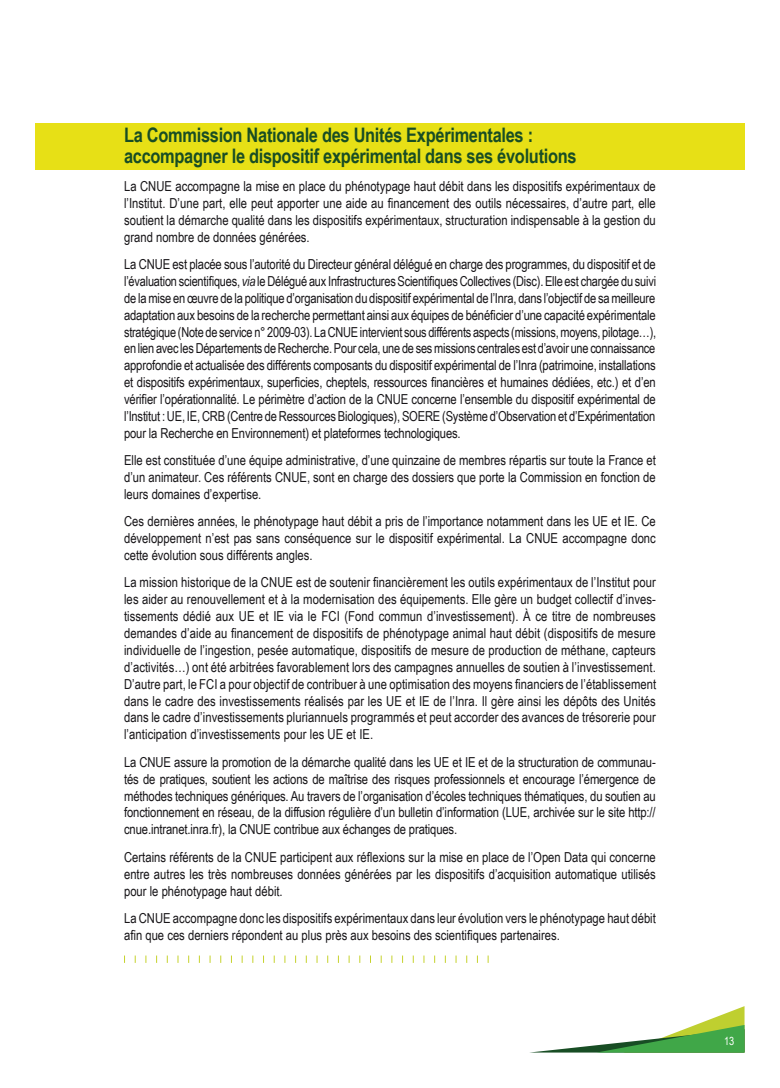
<style>
.page{position:relative;width:780px;height:1088px;background:#fff}
.page>*{position:absolute;margin:0;border:0;box-sizing:border-box;transform-origin:0 0}
.t1{font:700 20px/21.6px "Arial Narrow";letter-spacing:-.015em;color:#184d24}
.t2{font:13.75px/16.9px "Arial Narrow";color:#171518;text-align:justify}
.t3{font:11.25px "Arial Narrow";color:#fff}
.s1{font-style:italic}
</style>
<div class="page">
<div style="left:35px;top:123px;width:709px;height:46px;background:#e7e016"></div>
<svg style="left:535px;top:1006px;width:209px;height:46px"></svg>
<h1 class="t1" style="left:124px;top:123px;width:454px">La Commission Nationale des Unités Expérimentales : accompagner le dispositif expérimental dans ses évolutions</h1>
<p class="t2" style="left:124px;top:177px;width:533px">La CNUE accompagne la mise en place du phénotypage haut débit dans les dispositifs expérimentaux de l’Institut. D’une part, elle peut apporter une aide au financement des outils nécessaires, d’autre part, elle soutient la démarche qualité dans les dispositifs expérimentaux, structuration indispensable à la gestion du grand nombre de données générées.</p>
<p class="t2" style="left:124px;top:255px;width:533px">La CNUE est placée sous l’autorité du Directeur général délégué en charge des programmes, du dispositif et de l’évaluation scientifiques, <span class="s1">via</span> le Délégué aux Infrastructures Scientifiques Collectives (Disc). Elle est chargée du suivi de la mise en œuvre de la politique d’organisation du dispositif expérimental de l’Inra, dans l’objectif de sa meilleure adaptation aux besoins de la recherche permettant ainsi aux équipes de bénéficier d’une capacité expérimentale stratégique (Note de service n° 2009-03). La CNUE intervient sous différents aspects (missions, moyens, pilotage…), en lien avec les Départements de Recherche. Pour cela, une de ses missions centrales est d’avoir une connaissance approfondie et actualisée des différents composants du dispositif expérimental de l’Inra (patrimoine, installations et dispositifs expérimentaux, superficies, cheptels, ressources financières et humaines dédiées, etc.) et d’en vérifier l’opérationnalité. Le périmètre d’action de la CNUE concerne l’ensemble du dispositif expérimental de l’Institut : UE, IE, CRB (Centre de Ressources Biologiques), SOERE (Système d’Observation et d’Expérimentation pour la Recherche en Environnement) et plateformes technologiques.</p>
<p class="t2" style="left:124px;top:451px;width:533px">Elle est constituée d’une équipe administrative, d’une quinzaine de membres répartis sur toute la France et d’un animateur. Ces référents CNUE, sont en charge des dossiers que porte la Commission en fonction de leurs domaines d’expertise.</p>
<p class="t2" style="left:124px;top:512px;width:533px">Ces dernières années, le phénotypage haut débit a pris de l’importance notamment dans les UE et IE. Ce développement n’est pas sans conséquence sur le dispositif expérimental. La CNUE accompagne donc cette évolution sous différents angles.</p>
<p class="t2" style="left:124px;top:574px;width:533px">La mission historique de la CNUE est de soutenir financièrement les outils expérimentaux de l’Institut pour les aider au renouvellement et à la modernisation des équipements. Elle gère un budget collectif d’inves‑ tissements dédié aux UE et IE via le FCI (Fond commun d’investissement). À ce titre de nombreuses demandes d’aide au financement de dispositifs de phénotypage animal haut débit (dispositifs de mesure individuelle de l’ingestion, pesée automatique, dispositifs de mesure de production de méthane, capteurs d’activités…) ont été arbitrées favorablement lors des campagnes annuelles de soutien à l’investissement.<br>D’autre part, le FCI a pour objectif de contribuer à une optimisation des moyens financiers de l’établissement dans le cadre des investissements réalisés par les UE et IE de l’Inra. Il gère ainsi les dépôts des Unités dans le cadre d’investissements pluriannuels programmés et peut accorder des avances de trésorerie pour l’anticipation d’investissements pour les UE et IE.</p>
<p class="t2" style="left:124px;top:753px;width:533px">La CNUE assure la promotion de la démarche qualité dans les UE et IE et de la structuration de communau‑ tés de pratiques, soutient les actions de maîtrise des risques professionnels et encourage l’émergence de méthodes techniques génériques. Au travers de l’organisation d’écoles techniques thématiques, du soutien au fonctionnement en réseau, de la diffusion régulière d’un bulletin d’information (LUE, archivée sur le site http:// cnue.intranet.inra.fr), la CNUE contribue aux échanges de pratiques.</p>
<p class="t2" style="left:124px;top:848px;width:533px">Certains référents de la CNUE participent aux réflexions sur la mise en place de l’Open Data qui concerne entre autres les très nombreuses données générées par les dispositifs d’acquisition automatique utilisés pour le phénotypage haut débit.</p>
<p class="t2" style="left:124px;top:909px;width:533px">La CNUE accompagne donc les dispositifs expérimentaux dans leur évolution vers le phénotypage haut débit afin que ces derniers répondent au plus près aux besoins des scientifiques partenaires.</p>
<p class="t3" style="left:724px;top:1033px;width:12px">13</p>
</div>
